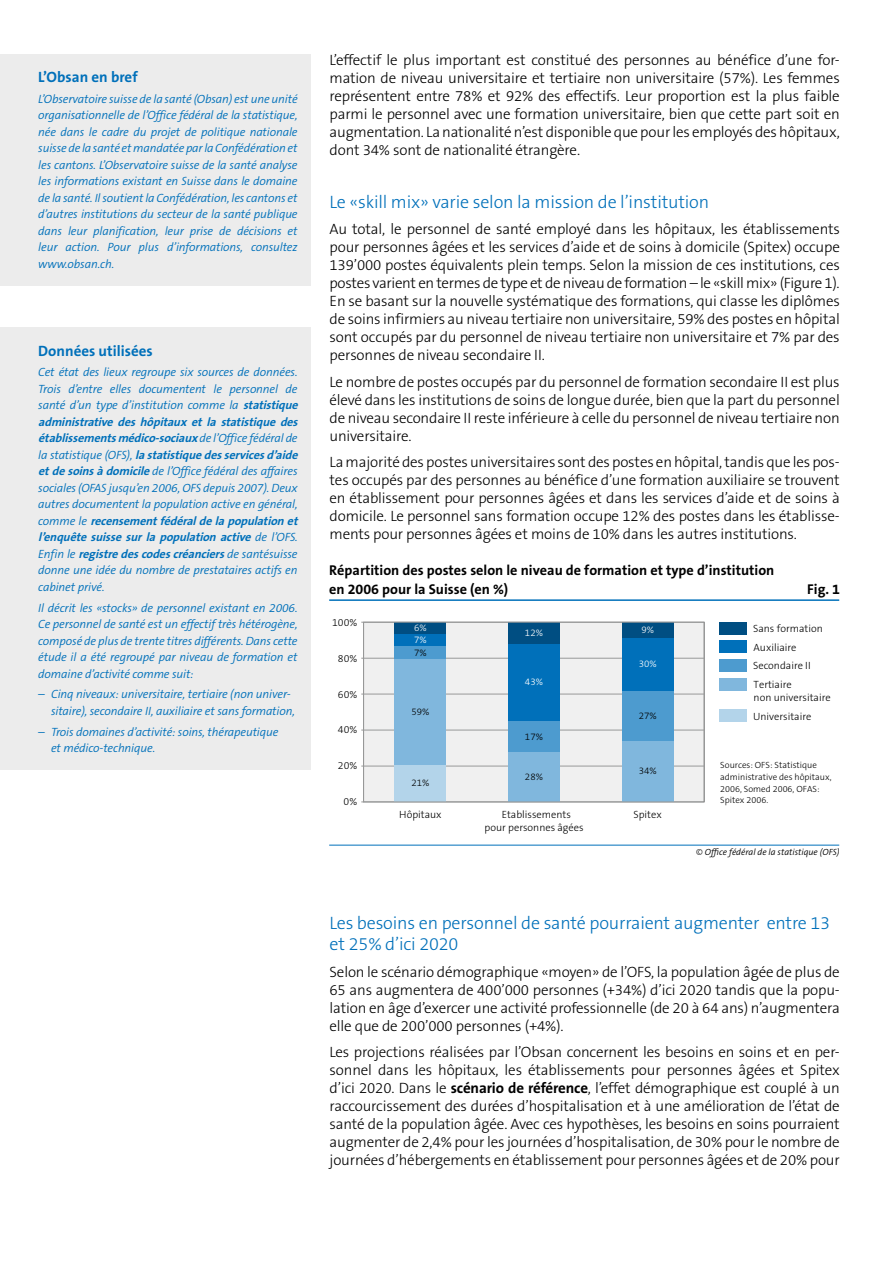
<style>
.page{position:relative;width:893px;height:1263px;background:#fff}
.page>*{position:absolute;margin:0;border:0;box-sizing:border-box;transform-origin:0 0}
.t1{font:300 18px/21px "The Sans OT3";letter-spacing:-.01em;color:#0070ba}
.t2{font:300 15px/18px "The Sans OT3";letter-spacing:-.01em;color:#000;text-align:justify}
.t3{font:700 15px "The Sans OT7";color:#0070ba}
.t4{font:700 14.25px/18.5px "The Sans OT7";color:#000}
.t5{font:italic 300 12px/16.5px "The Sans OT4";letter-spacing:-.01em;color:#0070ba}
.t6{font:italic 700 12px/16.5px "The Sans OT7";color:#0070ba}
.t7{font:300 10.5px/12.1px "The Sans OT3";color:#000;text-align:center}
.t8{font:300 9.75px "The Sans OT3";color:#000}
.t9{font:300 9.75px "The Sans OT3";color:#fff}
.t10{font:300 9px/11.6px "The Sans OT3";color:#000}
.t11{font:italic 300 9px "The Sans OT4";color:#000}
.s1{font-family:"The Sans OT7";font-weight:700}
.s2{font-family:"The Sans OT4";font-weight:300}
.s3{font-family:"The Sans OT3";font-style:normal}
</style>
<div class="page">
<div style="left:0;top:54px;width:310px;height:232px;background:#ececec"></div>
<div style="left:0;top:327px;width:310px;height:443px;background:#ececec"></div>
<svg style="left:361px;top:621px;width:344px;height:182px"></svg>
<hr style="left:364px;top:766px;width:340px;height:1px;background:#989999">
<hr style="left:364px;top:730px;width:340px;height:1px;background:#989999">
<hr style="left:364px;top:694px;width:340px;height:1px;background:#989999">
<hr style="left:364px;top:658px;width:340px;height:1px;background:#989999">
<div style="left:395px;top:764px;width:51px;height:38px;background:#b3d4ea"></div>
<div style="left:395px;top:659px;width:51px;height:105px;background:#80b7dd"></div>
<div style="left:395px;top:646px;width:51px;height:13px;background:#4d9bcf"></div>
<div style="left:395px;top:633px;width:51px;height:13px;background:#0070ba"></div>
<hr style="left:508px;top:802px;width:51px;height:1px;background:#b3d4ea">
<div style="left:508px;top:752px;width:51px;height:50px;background:#80b7dd"></div>
<div style="left:508px;top:721px;width:51px;height:31px;background:#4d9bcf"></div>
<div style="left:508px;top:643px;width:51px;height:78px;background:#0070ba"></div>
<div style="left:622px;top:740px;width:51px;height:62px;background:#80b7dd"></div>
<div style="left:622px;top:691px;width:51px;height:49px;background:#4d9bcf"></div>
<div style="left:622px;top:637px;width:51px;height:54px;background:#0070ba"></div>
<div style="left:719px;top:709px;width:27px;height:13px;background:#b3d4ea"></div>
<div style="left:720px;top:678px;width:27px;height:12px;background:#80b7dd"></div>
<div style="left:719px;top:659px;width:27px;height:12px;background:#4d9bcf"></div>
<div style="left:720px;top:640px;width:27px;height:13px;background:#0070ba"></div>
<div style="left:395px;top:622px;width:51px;height:11px;background:#004e82"></div>
<div style="left:508px;top:622px;width:51px;height:21px;background:#004e82"></div>
<div style="left:622px;top:622px;width:51px;height:15px;background:#004e82"></div>
<div style="left:719px;top:622px;width:27px;height:12px;background:#004e82"></div>
<hr style="left:329px;top:599px;width:510px;height:2px;background:#0070ba">
<hr style="left:329px;top:845px;width:510px;height:1px;background:#0070ba">
<hr style="left:364px;top:622px;width:340px;height:1px;background:#979898">
<hr style="left:364px;top:801px;width:340px;height:1px;background:#979898">
<p class="t3" style="left:38px;top:67px;width:101px">L’Obsan en bref</p>
<p class="t5" style="left:38px;top:91px;width:261px;text-align:justify">L’Observatoire suisse de la santé (Obsan) est une unité organisationnelle de l’Office fédéral de la statistique, née dans le cadre du projet de politique nationale suisse de la santé et mandatée par la Confédération et les cantons. L’Observatoire suisse de la santé analyse les informations existant en Suisse dans le domaine de la santé. Il soutient la Confédération, les cantons et d’autres institutions du secteur de la santé publique dans leur planification, leur prise de décisions et leur action. Pour plus d’informations, consultez www.obsan.ch.</p>
<p class="t3" style="left:38px;top:341px;width:116px">Données utilisées</p>
<p class="t5" style="left:38px;top:364px;width:264px">Cet état des lieux regroupe six sources de données.<br>Trois d’entre elles documentent le personnel de santé d’un type d’institution comme la <span class="s1">statistique</span></p>
<p class="t6" style="left:38px;top:414px;width:264px">administrative des hôpitaux et la statistique des établissementsmédico-sociaux<span class="s2">d e l ’Offi c e fé d é ra l d e l a s t a t i s t i q u e (O FS) ,</span> lastatistiquedesservicesd’aide</p>
<p class="t5" style="left:38px;top:463px;width:261px;text-align:justify"><span class="s1">etdesoinsàdomicile</span>de l’Office fédéral des affaires sociales (OFAS jusqu’en 2006, OFS depuis 2007). Deux autres documentent la population active en général,</p>
<p class="t6" style="left:38px;top:513px;width:264px"><span class="s2">c o m m e l e</span> recensementfédéraldelapopulationet l’enquête suisse sur la population active <span class="s2">d e l ’O FS .<br>E nfi n l e</span> registredescodescréanciers<span class="s2">d e s a n t é s u i s s e</span></p>
<p class="t5" style="left:38px;top:562px;width:261px">donne une idée du nombre de prestataires actifs en cabinet privé.</p>
<p class="t5" style="left:38px;top:599px;width:261px;text-align:justify">Il décrit les «stocks» de personnel existant en 2006.<br>Ce personnel de santé est un effectif très hétérogène, composé de plus de trente titres différents. Dans cette étude il a été regroupé par niveau de formation et domaine d’activité comme suit:</p>
<p class="t5" style="left:51px;top:686px;width:245px;text-indent:-13px">– Cinq niveaux: universitaire, tertiaire (non univer&shy;sitaire), secondaire II, auxiliaire et sans formation,</p>
<p class="t5" style="left:51px;top:723px;width:229px;text-indent:-13px">– Trois domaines d’activité: soins, thérapeutique et médico-technique.</p>
<p class="t2" style="left:330px;top:51px;width:512px">L’effectif le plus important est constitué des personnes au bénéfice d’une for&shy;mation de niveau universitaire et tertiaire non universitaire (57%). Les femmes représentent entre 78% et 92% des effectifs. Leur proportion est la plus faible parmi le personnel avec une formation universitaire, bien que cette part soit en augmentation. La nationalité n’est disponible que pour les employés des hôpitaux, dont 34% sont de nationalité étrangère.</p>
<p class="t1" style="left:330px;top:191px;width:381px">Le «skill mix» varie selon la mission de l’institution</p>
<p class="t2" style="left:330px;top:220px;width:512px">Au total, le personnel de santé employé dans les hôpitaux, les établissements pour personnes âgées et les services d’aide et de soins à domicile (Spitex) occupe 139’000 postes équivalents plein temps. Selon la mission de ces institutions, ces postes varient en termes de type et de niveau de formation – le «skill mix» (Figure 1).<br>En se basant sur la nouvelle systématique des formations, qui classe les diplômes de soins infirmiers au niveau tertiaire non universitaire, 59% des postes en hôpital sont occupés par du personnel de niveau tertiaire non universitaire et 7% par des personnes de niveau secondaire II.</p>
<p class="t2" style="left:330px;top:373px;width:512px">Le nombre de postes occupés par du personnel de formation secondaire II est plus élevé dans les institutions de soins de longue durée, bien que la part du personnel de niveau secondaire II reste inférieure à celle du personnel de niveau tertiaire non universitaire.</p>
<p class="t2" style="left:330px;top:453px;width:512px">La majorité des postes universitaires sont des postes en hôpital, tandis que les pos&shy;tes occupés par des personnes au bénéfice d’une formation auxiliaire se trouvent en établissement pour personnes âgées et dans les services d’aide et de soins à domicile. Le personnel sans formation occupe 12% des postes dans les établisse&shy;ments pour personnes âgées et moins de 10% dans les autres institutions.</p>
<p class="t4" style="left:329px;top:561px;width:447px">Répartition des postes selon le niveau de formation et type d’institution en 2006 pour la Suisse (en %)</p>
<p class="t4" style="left:807px;top:580px;width:34px">Fig. 1</p>
<p class="t7" style="left:332px;top:616px;width:27px">100%</p>
<p class="t7" style="left:338px;top:652px;width:21px">80%</p>
<p class="t7" style="left:338px;top:688px;width:21px">60%</p>
<p class="t7" style="left:338px;top:724px;width:21px">40%</p>
<p class="t7" style="left:338px;top:760px;width:21px">20%</p>
<p class="t7" style="left:344px;top:796px;width:15px">0%</p>
<p class="t9" style="left:414px;top:621px;width:14px">6%</p>
<p class="t9" style="left:414px;top:633px;width:14px">7%</p>
<p class="t8" style="left:414px;top:646px;width:14px">7%</p>
<p class="t8" style="left:411px;top:705px;width:19px">59%</p>
<p class="t8" style="left:411px;top:777px;width:19px">21%</p>
<p class="t9" style="left:525px;top:626px;width:19px">12%</p>
<p class="t9" style="left:641px;top:623px;width:14px">9%</p>
<p class="t9" style="left:525px;top:676px;width:19px">43%</p>
<p class="t8" style="left:525px;top:730px;width:19px">17%</p>
<p class="t8" style="left:525px;top:770px;width:19px">28%</p>
<p class="t9" style="left:639px;top:658px;width:19px">30%</p>
<p class="t8" style="left:639px;top:709px;width:19px">27%</p>
<p class="t8" style="left:639px;top:765px;width:19px">34%</p>
<p class="t7" style="left:399px;top:809px;width:44px">Hôpitaux</p>
<p class="t7" style="left:485px;top:809px;width:101px">Etablissements<br>pour personnes âgées</p>
<p class="t7" style="left:633px;top:809px;width:30px">Spitex</p>
<p class="t7" style="left:753px;top:623px;width:71px">Sans formation</p>
<p class="t7" style="left:754px;top:641px;width:44px">Auxiliaire</p>
<p class="t7" style="left:753px;top:660px;width:59px">Secondaire II</p>
<p class="t7" style="left:754px;top:678px;width:79px;line-height:12.6px;text-align:left">Tertiaire<br>non universitaire</p>
<p class="t7" style="left:753px;top:710px;width:60px">Universitaire</p>
<p class="t10" style="left:720px;top:759px;width:113px">Sources: OFS: Statistique administrative des hôpitaux,<br>2006, Somed 2006, OFAS:<br>Spitex 2006.</p>
<p class="t11" style="left:696px;top:846px;width:145px"><span class="s3">©</span> Office fédéral de la statistique (OFS)</p>
<p class="t1" style="left:330px;top:912px;width:502px">Les besoins en personnel de santé pourraient augmenter entre 13 et 25% d’ici 2020</p>
<p class="t2" style="left:330px;top:962px;width:512px">Selon le scénario démographique «moyen» de l’OFS, la population âgée de plus de 65 ans augmentera de 400’000 personnes (+34%) d’ici 2020 tandis que la popu&shy;lation en âge d’exercer une activité professionnelle (de 20 à 64 ans) n’augmentera elle que de 200’000 personnes (+4%).</p>
<p class="t2" style="left:330px;top:1043px;width:512px">Les projections réalisées par l’Obsan concernent les besoins en soins et en per&shy;sonnel dans les hôpitaux, les établissements pour personnes âgées et Spitex d’ici 2020. Dans le <span class="s1">scénario de référence</span>, l’effet démographique est couplé à un raccourcissement des durées d’hospitalisation et à une amélioration de l’état de santé de la population âgée. Avec ces hypothèses, les besoins en soins pourraient augmenter de 2,4% pour les journées d’hospitalisation, de 30% pour le nombre de journées d’hébergements en établissement pour personnes âgées et de 20% pour</p>
</div>
